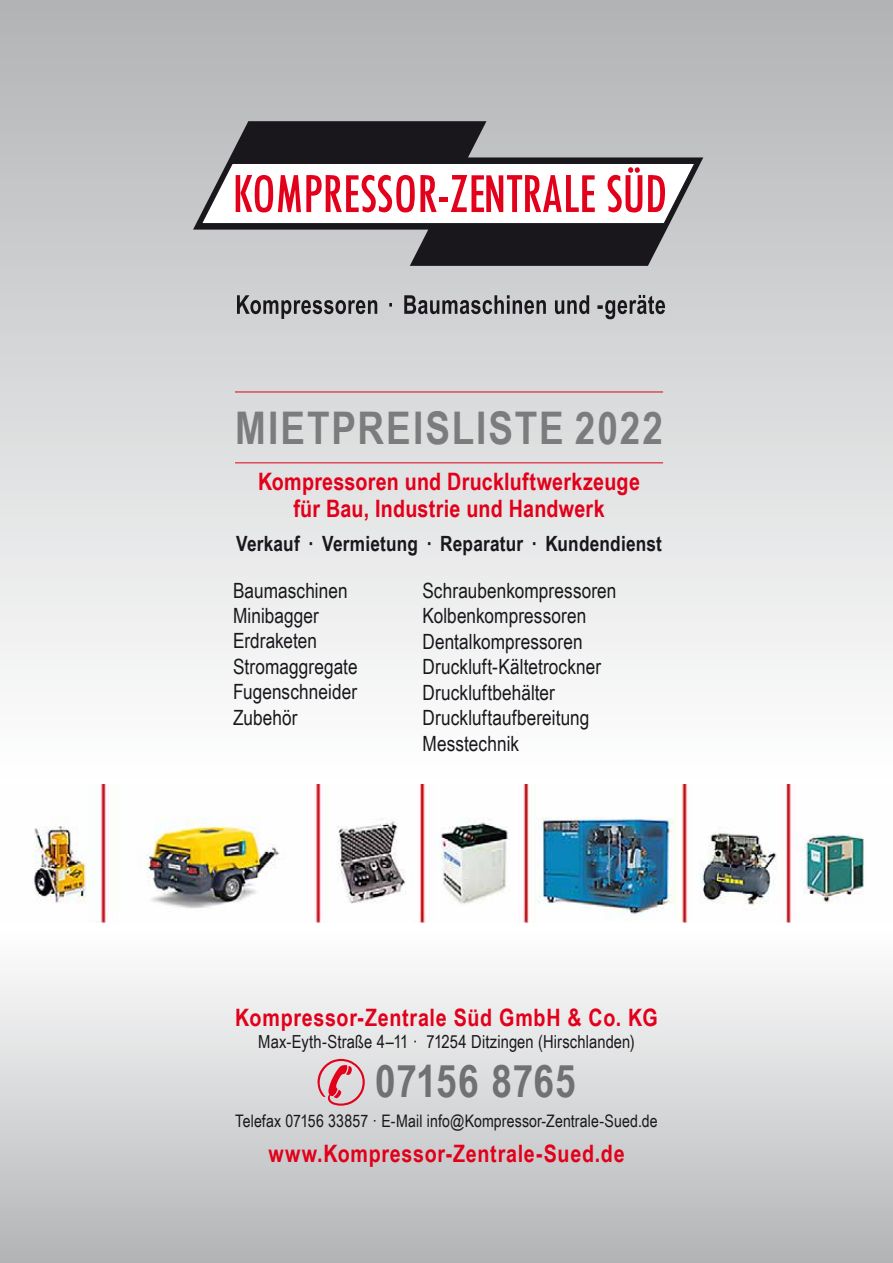
<style>
.page{position:relative;width:893px;height:1263px;background:#fff}
.page>*{position:absolute;margin:0;border:0;box-sizing:border-box;transform-origin:0 0}
.t1{font:700 45px "Arial Narrow";letter-spacing:.045em;color:#7b7c7e}
.t2{font:700 45px "Arial Narrow";letter-spacing:.01em;color:#707172}
.t3{font:700 24px/27px "Arial Narrow";letter-spacing:.015em;color:#e2001a;text-align:center}
.t4{font:21px/25.5px "Arial Narrow";letter-spacing:.005em;color:#1a171c}
.t5{font:700 21px "Arial Narrow";letter-spacing:.01em;color:#1a171c}
.t6{font:18px "Arial Narrow";letter-spacing:.005em;color:#1a171c}
.t7{font:17.25px "Arial Narrow";letter-spacing:.005em;color:#1a171c}
</style>
<div class="page">
<div style="left:0;top:0;width:893px;height:780px;background:linear-gradient(to bottom,#b2b3b5,#fff)"></div>
<div style="left:0;top:927px;width:893px;height:336px;background:linear-gradient(to bottom,#fff,#b2b4b6)"></div>
<svg style="left:318px;top:1059px;width:47px;height:47px;background:#dda2aa"></svg>
<img style="left:33px;top:785px;width:832px;height:138px">
<svg style="left:193px;top:121px;width:510px;height:145px;background:#6c6b6f"></svg>
<svg style="left:201px;top:163px;width:494px;height:61px"></svg>
<hr style="left:235px;top:392px;width:428px;height:1px;background:#e2001a">
<hr style="left:235px;top:462px;width:428px;height:1px;background:#e2001a">
<svg style="left:237px;top:295px;width:428px;height:24px;background:#9c9c9e"></svg>
<h1 class="t1" style="left:235px;top:394px;width:430px">MIETPREISLISTE 2022</h1>
<p class="t3" style="left:258px;top:467px;width:383px">Kompressoren und Druckluftwerkzeuge für Bau, Industrie und Handwerk</p>
<p class="t5" style="left:236px;top:527px;width:428px">Verkauf · Vermietung · Reparatur · Kundendienst</p>
<p class="t4" style="left:233px;top:576px;width:126px">Baumaschinen<br>Minibagger<br>Erdraketen<br>Stromaggregate<br>Fugenschneider<br>Zubehör</p>
<p class="t4" style="left:422px;top:577px;width:196px">Schraubenkompressoren<br>Kolbenkompressoren<br>Dentalkompressoren<br>Druckluft-Kältetrockner<br>Druckluftbehälter<br>Druckluftaufbereitung<br>Messtechnik</p>
<p class="t3" style="left:235px;top:1002px;width:424px">Kompressor-Zentrale Süd GmbH &amp; Co. KG</p>
<p class="t6" style="left:258px;top:1028px;width:378px">Max-Eyth-Straße 4–11 · 71254 Ditzingen (Hirschlanden)</p>
<h1 class="t2" style="left:375px;top:1047px;width:202px">07156 8765</h1>
<p class="t7" style="left:235px;top:1108px;width:424px">Telefax 07156 33857 · E-Mail info@Kompressor-Zentrale-Sued.de</p>
<p class="t3" style="left:268px;top:1138px;width:358px">www.Kompressor-Zentrale-Sued.de</p>
</div>
